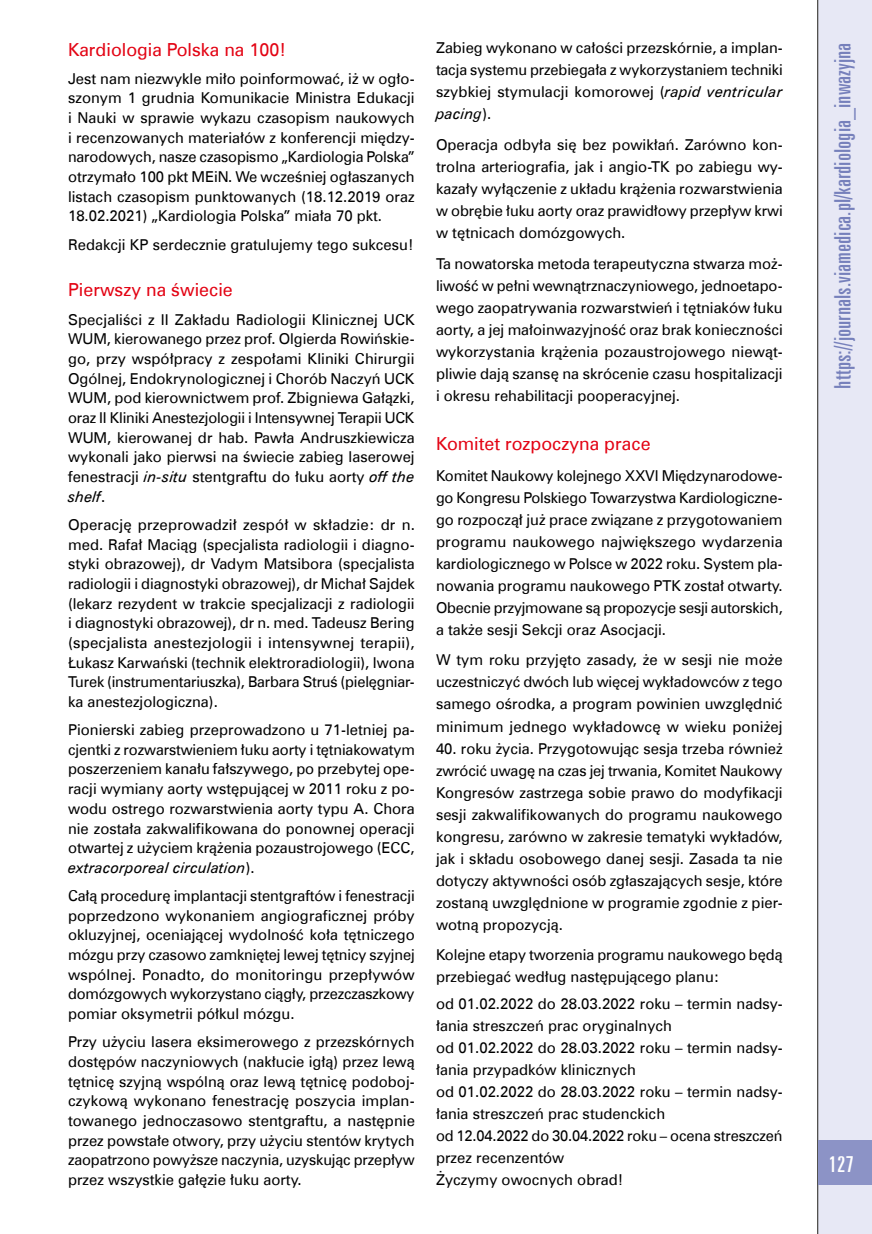
<style>
.page{position:relative;width:872px;height:1234px;background:#fff}
.page>*{position:absolute;margin:0;border:0;box-sizing:border-box;transform-origin:0 0}
.t1{font:22.5px "Zurich X Cn EU";color:#7680bb;scale:1.07 1}
.t2{font:22.5px "Zurich X Cn EU";color:#fff;scale:1.07 1}
.t3{font:18px "Zurich EU";color:#e30313}
.t4{font:15px/19.6px "Zurich EU";color:#000;text-align:justify}
.s1{font-style:italic}
</style>
<div class="page">
<div style="left:817px;top:0;width:55px;height:1233px;background:#e7e8f5"></div>
<hr style="left:817px;top:0;width:1px;height:1233px;background:#1d1c18">
<div style="left:817px;top:1140px;width:55px;height:44px;background:#8c93c6"></div>
<p class="t3" style="left:68px;top:38px;width:219px">Kardiologia Polska na 100!</p>
<p class="t4" style="left:68px;top:68px;width:348px">Jest nam niezwykle miło poinformować, iż w ogło&shy;szonym 1 grudnia Komunikacie Ministra Edukacji i Nauki w sprawie wykazu czasopism naukowych i recenzowanych materiałów z konferencji między&shy;narodowych, nasze czasopismo „Kardiologia Polska” otrzymało 100 pkt MEiN. We wcześniej ogłaszanych listach czasopism punktowanych (18.12.2019 oraz 18.02.2021) „Kardiologia Polska” miała 70 pkt.</p>
<p class="t4" style="left:68px;top:234px;width:347px">Redakcji KP serdecznie gratulujemy tego sukcesu!</p>
<p class="t3" style="left:68px;top:279px;width:166px">Pierwszy na świecie</p>
<p class="t4" style="left:68px;top:309px;width:348px">Specjaliści z II Zakładu Radiologii Klinicznej UCK WUM, kierowanego przez prof. Olgierda Rowińskie&shy;go, przy współpracy z zespołami Kliniki Chirurgii Ogólnej, Endokrynologicznej i Chorób Naczyń UCK WUM, pod kierownictwem prof. Zbigniewa Gałązki, oraz II Kliniki Anestezjologii i Intensywnej Terapii UCK WUM, kierowanej dr hab. Pawła Andruszkiewicza wykonali jako pierwsi na świecie zabieg laserowej fenestracji <span class="s1">in-situ</span> stentgraftu do łuku aorty <span class="s1">off the shelf</span>.</p>
<p class="t4" style="left:68px;top:514px;width:348px">Operację przeprowadził zespół w składzie: dr n. med. Rafał Maciąg (specjalista radiologii i diagno&shy;styki obrazowej), dr Vadym Matsibora (specjalista radiologii i diagnostyki obrazowej), dr Michał Sajdek (lekarz rezydent w trakcie specjalizacji z radiologii i diagnostyki obrazowej), dr n. med. Tadeusz Bering (specjalista anestezjologii i intensywnej terapii), Łukasz Karwański (technik elektroradiologii), Iwona Turek (instrumentariuszka), Barbara Struś (pielęgniar&shy;ka anestezjologiczna).</p>
<p class="t4" style="left:68px;top:719px;width:348px">Pionierski zabieg przeprowadzono u 71-letniej pa&shy;cjentki z rozwarstwieniem łuku aorty i tętniakowatym poszerzeniem kanału fałszywego, po przebytej ope&shy;racji wymiany aorty wstępującej w 2011 roku z po&shy;wodu ostrego rozwarstwienia aorty typu A. Chora nie została zakwalifikowana do ponownej operacji otwartej z użyciem krążenia pozaustrojowego (ECC, <span class="s1">extracorporeal circulation</span>).</p>
<p class="t4" style="left:68px;top:885px;width:348px">Całą procedurę implantacji stentgraftów i fenestracji poprzedzono wykonaniem angiograficznej próby okluzyjnej, oceniającej wydolność koła tętniczego mózgu przy czasowo zamkniętej lewej tętnicy szyjnej wspólnej. Ponadto, do monitoringu przepływów domózgowych wykorzystano ciągły, przezczaszkowy pomiar oksymetrii półkul mózgu.</p>
<p class="t4" style="left:68px;top:1031px;width:348px">Przy użyciu lasera eksimerowego z przezskórnych dostępów naczyniowych (nakłucie igłą) przez lewą tętnicę szyjną wspólną oraz lewą tętnicę podoboj&shy;czykową wykonano fenestrację poszycia implan&shy;towanego jednoczasowo stentgraftu, a następnie przez powstałe otwory, przy użyciu stentów krytych zaopatrzono powyższe naczynia, uzyskując przepływ przez wszystkie gałęzie łuku aorty.</p>
<p class="t4" style="left:436px;top:37px;width:348px;line-height:22px">Zabieg wykonano w całości przezskórnie, a implan&shy;tacja systemu przebiegała z wykorzystaniem techniki szybkiej stymulacji komorowej (<span class="s1">rapid ventricular pacing</span>).</p>
<p class="t4" style="left:436px;top:133px;width:348px;line-height:22px">Operacja odbyła się bez powikłań. Zarówno kon&shy;trolna arteriografia, jak i angio-TK po zabiegu wy&shy;kazały wyłączenie z układu krążenia rozwarstwienia w obrębie łuku aorty oraz prawidłowy przepływ krwi w tętnicach domózgowych.</p>
<p class="t4" style="left:436px;top:252px;width:348px;line-height:22px">Ta nowatorska metoda terapeutyczna stwarza moż&shy;liwość w pełni wewnątrznaczyniowego, jednoetapo&shy;wego zaopatrywania rozwarstwień i tętniaków łuku aorty, a jej małoinwazyjność oraz brak konieczności wykorzystania krążenia pozaustrojowego niewąt&shy;pliwie dają szansę na skrócenie czasu hospitalizacji i okresu rehabilitacji pooperacyjnej.</p>
<p class="t3" style="left:436px;top:432px;width:216px">Komitet rozpoczyna prace</p>
<p class="t4" style="left:436px;top:464px;width:348px;line-height:22px">Komitet Naukowy kolejnego XXVI Międzynarodowe&shy;go Kongresu Polskiego Towarzystwa Kardiologiczne&shy;go rozpoczął już prace związane z przygotowaniem programu naukowego największego wydarzenia kardiologicznego w Polsce w 2022 roku. System pla&shy;nowania programu naukowego PTK został otwarty.<br>Obecnie przyjmowane są propozycje sesji autorskich, a także sesji Sekcji oraz Asocjacji.</p>
<p class="t4" style="left:436px;top:648px;width:348px;line-height:22px">W tym roku przyjęto zasady, że w sesji nie może uczestniczyć dwóch lub więcej wykładowców z tego samego ośrodka, a program powinien uwzględnić minimum jednego wykładowcę w wieku poniżej</p>
<p class="t4" style="left:436px;top:737px;width:348px;line-height:22px">40. roku życia. Przygotowując sesja trzeba również zwrócić uwagę na czas jej trwania, Komitet Naukowy Kongresów zastrzega sobie prawo do modyfikacji sesji zakwalifikowanych do programu naukowego kongresu, zarówno w zakresie tematyki wykładów, jak i składu osobowego danej sesji. Zasada ta nie dotyczy aktywności osób zgłaszających sesje, które zostaną uwzględnione w programie zgodnie z pier&shy;wotną propozycją.</p>
<p class="t4" style="left:436px;top:943px;width:348px;line-height:22px">Kolejne etapy tworzenia programu naukowego będą przebiegać według następującego planu:</p>
<p class="t4" style="left:436px;top:992px;width:348px;line-height:22px;text-align:left">od 01.02.2022 do 28.03.2022 roku – termin nadsy&shy;łania streszczeń prac oryginalnych<br>od 01.02.2022 do 28.03.2022 roku – termin nadsy&shy;łania przypadków klinicznych<br>od 01.02.2022 do 28.03.2022 roku – termin nadsy&shy;łania streszczeń prac studenckich<br>od 12.04.2022 do 30.04.2022 roku – ocena streszczeń przez recenzentów<br>Życzymy owocnych obrad!</p>
<h1 class="t1" style="left:829px;top:388px;width:325px;rotate:-90deg">https://journals.viamedica.pl/kardiologia_inwazyjna</h1>
<h1 class="t2" style="left:828px;top:1150px;width:25px">127</h1>
</div>
